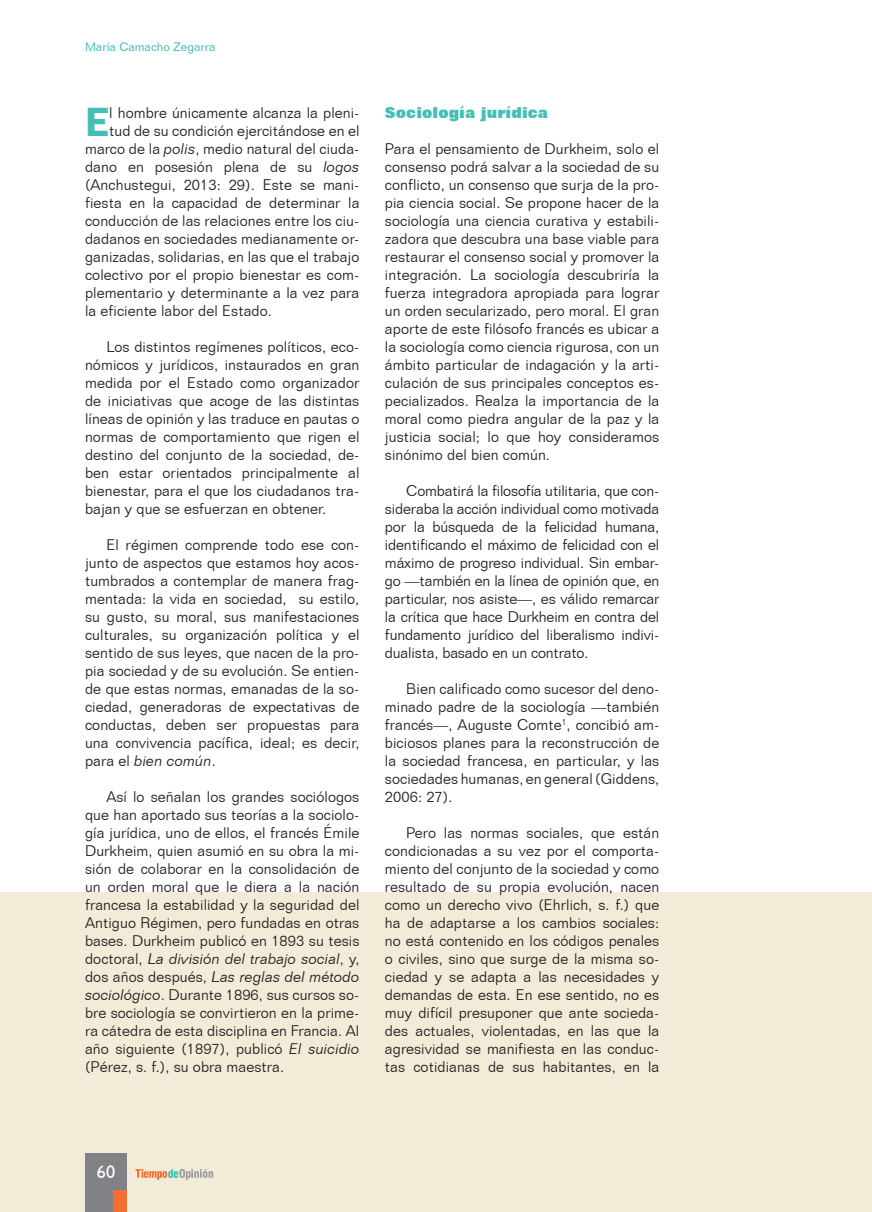
<style>
.page{position:relative;width:872px;height:1212px;background:#fff}
.page>*{position:absolute;margin:0;border:0;box-sizing:border-box;transform-origin:0 0}
.t1{font:600 42px "Franklin Gothic";color:#43bfb5}
.t2{font:18px "Humanist 521 BT";color:#fff}
.t3{font:300 15px/18px "Folio BT";letter-spacing:.005em;color:#231f20;text-align:justify}
.t4{font:800 15px "Folio BT";letter-spacing:.005em;color:#43bfb5}
.t5{font:12px "Folio BT";color:#43bfb5}
.s1{font-style:italic}
</style>
<div class="page">
<div style="left:0;top:892px;width:872px;height:320px;background:#f1ebd8"></div>
<svg style="left:135px;top:1169px;width:78px;height:11px"></svg>
<div style="left:85px;top:1153px;width:42px;height:59px;background:#808285"></div>
<div style="left:114px;top:1191px;width:13px;height:21px;background:#f36e31"></div>
<p class="t5" style="left:85px;top:39px;width:132px">María Camacho Zegarra</p>
<p class="t1" style="left:85px;top:96px;width:25px">E</p>
<p class="t3" style="left:109px;top:103px;width:252px">l hombre únicamente alcanza la pleni-</p>
<p class="t3" style="left:109px;top:121px;width:252px">tud de su condición ejercitándose en el</p>
<p class="t3" style="left:85px;top:139px;width:276px">marco de la <span class="s1">polis</span>, medio natural del ciuda-</p>
<p class="t3" style="left:85px;top:157px;width:276px">dano en posesión plena de su <span class="s1">logos</span></p>
<p class="t3" style="left:85px;top:175px;width:276px">(Anchustegui, 2013: 29). Este se mani-</p>
<p class="t3" style="left:85px;top:193px;width:276px">fiesta en la capacidad de determinar la</p>
<p class="t3" style="left:85px;top:211px;width:276px">conducción de las relaciones entre los ciu-</p>
<p class="t3" style="left:85px;top:229px;width:276px">dadanos en sociedades medianamente or-</p>
<p class="t3" style="left:85px;top:247px;width:276px">ganizadas, solidarias, en las que el trabajo</p>
<p class="t3" style="left:85px;top:265px;width:276px">colectivo por el propio bienestar es com-</p>
<p class="t3" style="left:85px;top:283px;width:276px">plementario y determinante a la vez para</p>
<p class="t3" style="left:85px;top:301px;width:188px">la eficiente labor del Estado.</p>
<p class="t3" style="left:85px;top:337px;width:276px;text-indent:21px">Los distintos regímenes políticos, eco&shy;nómicos y jurídicos, instaurados en gran medida por el Estado como organizador de iniciativas que acoge de las distintas líneas de opinión y las traduce en pautas o normas de comportamiento que rigen el destino del conjunto de la sociedad, de&shy;ben estar orientados principalmente al bienestar, para el que los ciudadanos tra&shy;bajan y que se esfuerzan en obtener.</p>
<p class="t3" style="left:85px;top:535px;width:276px;text-indent:21px">El régimen comprende todo ese con&shy;junto de aspectos que estamos hoy acos&shy;tumbrados a contemplar de manera frag&shy;mentada: la vida en sociedad, su estilo, su gusto, su moral, sus manifestaciones culturales, su organización política y el sentido de sus leyes, que nacen de la pro&shy;pia sociedad y de su evolución. Se entien&shy;de que estas normas, emanadas de la so&shy;ciedad, generadoras de expectativas de conductas, deben ser propuestas para una convivencia pacífica, ideal; es decir, para el <span class="s1">bien común</span>.</p>
<p class="t3" style="left:85px;top:787px;width:276px;text-indent:21px">Así lo señalan los grandes sociólogos que han aportado sus teorías a la sociolo&shy;gía jurídica, uno de ellos, el francés Émile Durkheim, quien asumió en su obra la mi&shy;sión de colaborar en la consolidación de un orden moral que le diera a la nación francesa la estabilidad y la seguridad del Antiguo Régimen, pero fundadas en otras bases. Durkheim publicó en 1893 su tesis doctoral, <span class="s1">La división del trabajo social</span>, y, dos años después, <span class="s1">Las reglas del método sociológico</span>. Durante 1896, sus cursos so&shy;bre sociología se convirtieron en la prime&shy;ra cátedra de esta disciplina en Francia. Al año siguiente (1897), publicó <span class="s1">El suicidio </span>(Pérez, s. f.), su obra maestra.</p>
<p class="t4" style="left:385px;top:103px;width:165px">Sociología jurídica</p>
<p class="t3" style="left:385px;top:139px;width:276px">Para el pensamiento de Durkheim, solo el consenso podrá salvar a la sociedad de su conflicto, un consenso que surja de la pro&shy;pia ciencia social. Se propone hacer de la sociología una ciencia curativa y estabili&shy;zadora que descubra una base viable para restaurar el consenso social y promover la integración. La sociología descubriría la fuerza integradora apropiada para lograr un orden secularizado, pero moral. El gran aporte de este filósofo francés es ubicar a la sociología como ciencia rigurosa, con un ámbito particular de indagación y la arti&shy;culación de sus principales conceptos es&shy;pecializados. Realza la importancia de la moral como piedra angular de la paz y la justicia social; lo que hoy consideramos sinónimo del bien común.</p>
<p class="t3" style="left:385px;top:481px;width:276px;text-indent:21px">Combatirá la filosofía utilitaria, que con&shy;sideraba la acción individual como motivada por la búsqueda de la felicidad humana, identificando el máximo de felicidad con el máximo de progreso individual. Sin embar&shy;go —también en la línea de opinión que, en particular, nos asiste—, es válido remarcar la crítica que hace Durkheim en contra del fundamento jurídico del liberalismo indivi&shy;dualista, basado en un contrato.</p>
<p class="t3" style="left:385px;top:679px;width:276px;text-indent:21px">Bien calificado como sucesor del deno&shy;minado padre de la sociología —también francés—, Auguste Comte<sup>1</sup>, concibió am&shy;biciosos planes para la reconstrucción de la sociedad francesa, en particular, y las sociedades humanas, en general (Giddens, 2006: 27).</p>
<p class="t3" style="left:385px;top:823px;width:276px;text-indent:21px">Pero las normas sociales, que están condicionadas a su vez por el comporta&shy;miento del conjunto de la sociedad y como resultado de su propia evolución, nacen como un derecho vivo (Ehrlich, s. f.) que ha de adaptarse a los cambios sociales: no está contenido en los códigos penales o civiles, sino que surge de la misma so&shy;ciedad y se adapta a las necesidades y demandas de esta. En ese sentido, no es muy difícil presuponer que ante socieda&shy;des actuales, violentadas, en las que la agresividad se manifiesta en las conduc&shy;tas cotidianas de sus habitantes, en la</p>
<p class="t2" style="left:97px;top:1160px;width:20px">60</p>
</div>
